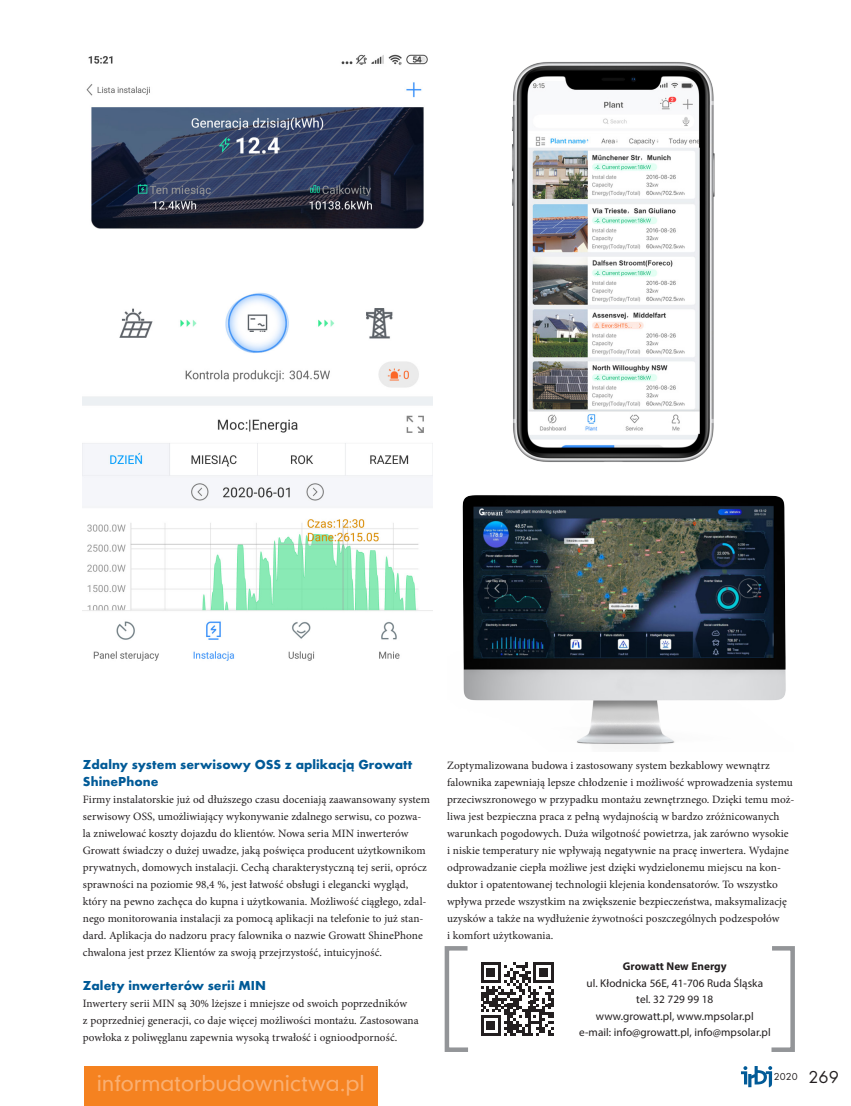
<style>
.page{position:relative;width:851px;height:1106px;background:#fff}
.page>*{position:absolute;margin:0;border:0;box-sizing:border-box;transform-origin:0 0}
.t1{font:21px "Geometric 706 Md EU";color:#faaf71}
.główny{font:700 13.5px/17px "Futura TEE";letter-spacing:.005em;color:#015a97}
.główny-2{font:11.25px/17px "Minion Pro";letter-spacing:.005em;color:#231f20}
.główny-3{font:11.25px "Myriad Pro";letter-spacing:.005em;color:#231f20}
.główny-4{font:700 11.25px "Myriad Pro";color:#231f20}
.t2{font:10.5px "Futura TEE";color:#231f20}
.s1{font-size:18px}
</style>
<div class="page">
<svg style="left:741px;top:1066px;width:31px;height:21px"></svg>
<div style="left:84px;top:1066px;width:293px;height:40px;background:#f58220"></div>
<svg style="left:444px;top:946px;width:24px;height:106px"></svg>
<svg style="left:771px;top:946px;width:24px;height:106px"></svg>
<svg style="left:481px;top:962px;width:73px;height:73px"></svg>
<img style="left:83px;top:54px;width:349px;height:607px">
<img style="left:512px;top:62px;width:203px;height:400px">
<img style="left:462px;top:495px;width:324px;height:254px">
<p class="główny" style="left:83px;top:755px;width:331px">Zdalny system serwisowy OSS z aplikacją Growatt<br>ShinePhone</p>
<p class="główny-2" style="left:83px;top:790px;width:348px">Firmy instalatorskie już od dłuższego czasu doceniają zaawansowany system serwisowy OSS, umożliwiający wykonywanie zdalnego serwisu, co pozwa&shy;la zniwelować koszty dojazdu do klientów. Nowa seria MIN inwerterów Growatt świadczy o dużej uwadze, jaką poświęca producent użytkownikom prywatnych, domowych instalacji. Cechą charakterystyczną tej serii, oprócz sprawności na poziomie 98,4 %, jest łatwość obsługi i elegancki wygląd, który na pewno zachęca do kupna i użytkowania. Możliwość ciągłego, zdal&shy;nego monitorowania instalacji za pomocą aplikacji na telefonie to już stan&shy;dard. Aplikacja do nadzoru pracy falownika o nazwie Growatt ShinePhone chwalona jest przez Klientów za swoją przejrzystość, intuicyjność.</p>
<p class="główny" style="left:83px;top:976px;width:184px">Zalety inwerterów serii MIN</p>
<p class="główny-2" style="left:83px;top:994px;width:337px">Inwertery serii MIN są 30% lżejsze i mniejsze od swoich poprzedników<br>z poprzedniej generacji, co daje więcej możliwości montażu. Zastosowana powłoka z poliwęglanu zapewnia wysoką trwałość i ognioodporność.</p>
<h1 class="t1" style="left:97px;top:1069px;width:269px">informatorbudownictwa.pl</h1>
<p class="główny-2" style="left:447px;top:756px;width:349px">Zoptymalizowana budowa i zastosowany system bezkablowy wewnątrz falownika zapewniają lepsze chłodzenie i możliwość wprowadzenia systemu przeciwszronowego w przypadku montażu zewnętrznego. Dzięki temu moż&shy;liwa jest bezpieczna praca z pełną wydajnością w bardzo zróżnicowanych warunkach pogodowych. Duża wilgotność powietrza, jak zarówno wysokie<br>i niskie temperatury nie wpływają negatywnie na pracę inwertera. Wydajne odprowadzanie ciepła możliwe jest dzięki wydzielonemu miejscu na kon&shy;duktor i opatentowanej technologii klejenia kondensatorów. To wszystko wpływa przede wszystkim na zwiększenie bezpieczeństwa, maksymalizację uzysków a także na wydłużenie żywotności poszczególnych podzespołów<br>i komfort użytkowania.</p>
<p class="główny-4" style="left:622px;top:959px;width:105px">Growatt New Energy</p>
<p class="główny-3" style="left:586px;top:976px;width:178px">ul. Kłodnicka 56E, 41-706 Ruda Śląska</p>
<p class="główny-3" style="left:636px;top:992px;width:79px">tel. 32 729 99 18</p>
<p class="główny-3" style="left:596px;top:1009px;width:159px">www.growatt.pl, www.mpsolar.pl</p>
<p class="główny-3" style="left:579px;top:1025px;width:193px">e-mail: info@growatt.pl, info@mpsolar.pl</p>
<p class="t2" style="left:773px;top:1070px;width:67px">2020 <span class="s1">269</span></p>
</div>
